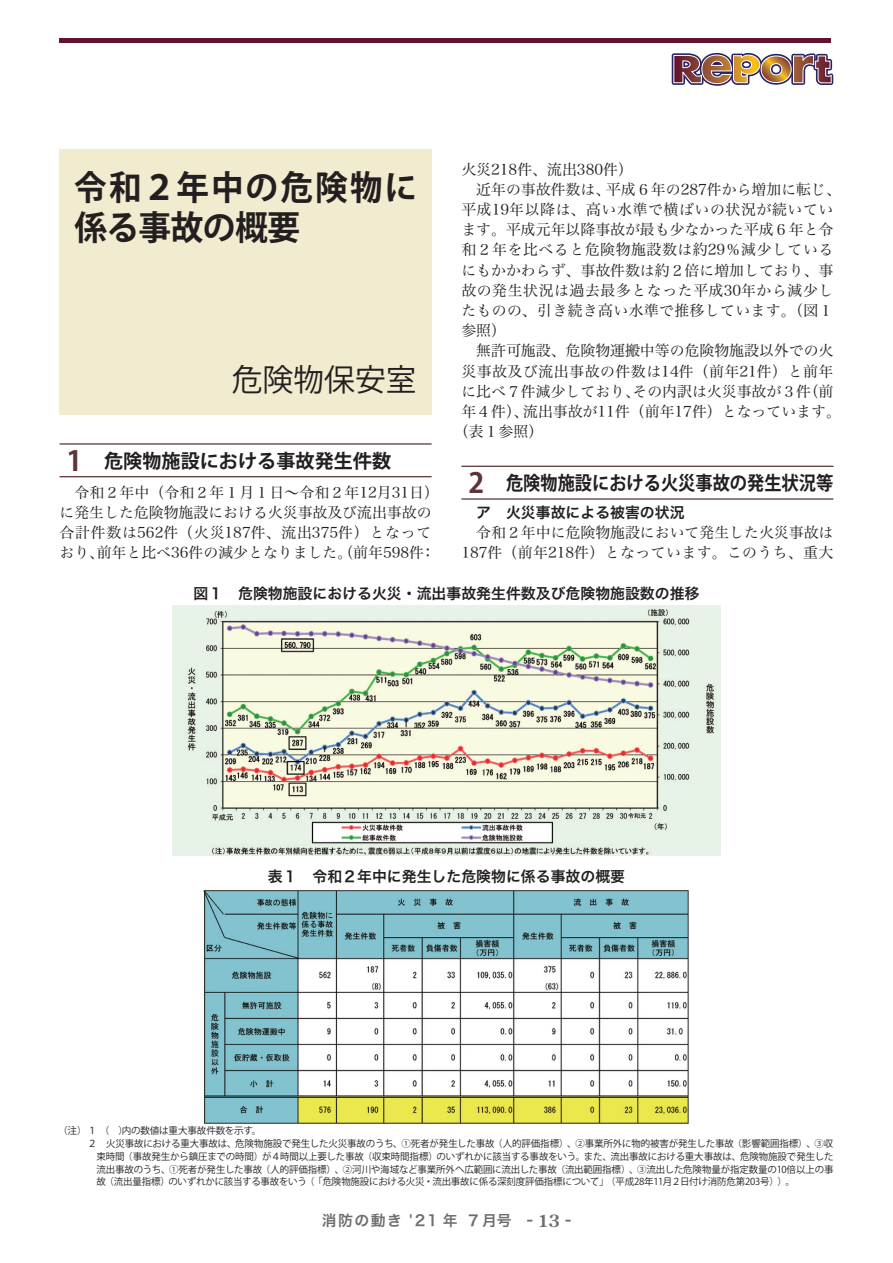
<style>
.page{position:relative;width:893px;height:1263px;background:#fff}
.page>*{position:absolute;margin:0;border:0;box-sizing:border-box;transform-origin:0 0}
.t1{font:700 34.05px/40.3px "Koz Go Pro";letter-spacing:.035em;color:#231f20;scale:.96 1}
.t2{font:30.9px "Koz Go Pro";color:#231f20}
.t3{font:700 19.2px "Koz Go Pro";color:#231f20;scale:.9 1}
.t4{font:700 19.2px "Koz Go Pro";color:#231f20}
.t5{font:14.85px/20.2px "Hira Min Pro N W3";color:#231f20}
.t6{font:14.85px "Hira Kaku Pro N W6";color:#231f20}
.t7{font:14.85px "Hira Min Pro N W3";letter-spacing:.035em;color:#231f20}
.t8{font:14.85px "Hira Min Pro N W3";letter-spacing:.04em;color:#231f20}
.t9{font:14.85px "Hira Min Pro N W3";letter-spacing:.025em;color:#231f20}
.t10{font:14.85px "Hira Kaku Pro W6";letter-spacing:.1em;color:#6c6d70}
.t11{font:9.6px "Koz Go Pro";letter-spacing:-.015em;color:#231f20}
.s1{font-size:27.6px;color:#603336}
.s2{font-family:"Century Old Style Std";font-weight:700;font-size:16.95px}
</style>
<div class="page">
<div style="left:60px;top:149px;width:372px;height:266px;background:#f1ebd0"></div>
<hr style="left:60px;top:443px;width:372px;height:2px;background:#603336">
<hr style="left:60px;top:476px;width:372px;height:1px;background:#603336">
<hr style="left:461px;top:466px;width:372px;height:1px;background:#603336">
<hr style="left:461px;top:498px;width:372px;height:2px;background:#603336">
<img style="left:172px;top:606px;width:549px;height:249px">
<img style="left:203px;top:889px;width:487px;height:236px">
<div style="left:60px;top:38px;width:771px;height:5px;background:#62132f"></div>
<svg style="left:671px;top:52px;width:162px;height:34px"></svg>
<h1 class="t1" style="left:74px;top:170px;width:359px">令和２年中の危険物に係る事故の概要</h1>
<h2 class="t2" style="left:232px;top:359px;width:186px">危険物保安室</h2>
<h3 class="t4" style="left:67px;top:448px;width:326px"><span class="s1">1</span> 危険物施設における事故発生件数</h3>
<h3 class="t5" style="left:60px;top:481px;width:381px">　令和２年中（令和２年１月１日～令和２年12月31日）に発生した危険物施設における火災事故及び流出事故の合計件数は562件（火災187件、流出375件）となっており、前年と比べ36件の減少となりました。（前年598件：</h3>
<h3 class="t5" style="left:461px;top:158px;width:173px">火災218件、流出380件）</h3>
<h3 class="t5" style="left:461px;top:178px;width:381px">　近年の事故件数は、平成６年の287件から増加に転じ、</h3>
<h3 class="t8" style="left:461px;top:197px;width:373px">平成19年以降は、高い水準で横ばいの状況が続いてい</h3>
<h3 class="t5" style="left:461px;top:218px;width:374px">ます。平成元年以降事故が最も少なかった平成６年と令</h3>
<h3 class="t7" style="left:461px;top:237px;width:373px">和２年を比べると危険物施設数は約29％減少している</h3>
<h3 class="t5" style="left:461px;top:259px;width:374px">にもかかわらず、事故件数は約２倍に増加しており、事</h3>
<h3 class="t8" style="left:461px;top:278px;width:373px">故の発生状況は過去最多となった平成30年から減少し</h3>
<h3 class="t9" style="left:461px;top:298px;width:374px">たものの、引き続き高い水準で推移しています。（図１</h3>
<h3 class="t5" style="left:461px;top:319px;width:46px">参照）</h3>
<h3 class="t5" style="left:461px;top:339px;width:374px">　無許可施設、危険物運搬中等の危険物施設以外での火</h3>
<h3 class="t7" style="left:461px;top:358px;width:374px">災事故及び流出事故の件数は14件（前年21件）と前年</h3>
<h3 class="t5" style="left:461px;top:380px;width:374px">に比べ７件減少しており、その内訳は火災事故が３件（前</h3>
<h3 class="t5" style="left:461px;top:400px;width:381px">年４件）、流出事故が11件（前年17件）となっています。</h3>
<h3 class="t5" style="left:454px;top:420px;width:91px">（表１参照）</h3>
<h3 class="t3" style="left:468px;top:470px;width:407px"><span class="s1">2</span> 危険物施設における火災事故の発生状況等</h3>
<h3 class="t6" style="left:461px;top:499px;width:225px">　ア　火災事故による被害の状況</h3>
<h3 class="t5" style="left:461px;top:521px;width:374px">　令和２年中に危険物施設において発生した火災事故は<br>187件（前年218件）となっています。このうち、重大</h3>
<h3 class="t6" style="left:193px;top:580px;width:507px">図１　危険物施設における火災・流出事故発生件数及び危険物施設数の推移</h3>
<h3 class="t6" style="left:268px;top:863px;width:359px">表１　令和２年中に発生した危険物に係る事故の概要</h3>
<p class="t11" style="left:58px;top:1124px;width:205px">（注） １　（　）内の数値は重大事故件数を示す。</p>
<p class="t11" style="left:88px;top:1137px;width:747px">２　火災事故における重大事故は、危険物施設で発生した火災事故のうち、①死者が発生した事故（人的評価指標）、②事業所外に物的被害が発生した事故（影響範囲指標）、③収</p>
<p class="t11" style="left:97px;top:1150px;width:738px">束時間（事故発生から鎮圧までの時間）が４時間以上要した事故（収束時間指標）のいずれかに該当する事故をいう。また、流出事故における重大事故は、危険物施設で発生した</p>
<p class="t11" style="left:97px;top:1163px;width:738px">流出事故のうち、①死者が発生した事故（人的評価指標）、②河川や海域など事業所外へ広範囲に流出した事故（流出範囲指標）、③流出した危険物量が指定数量の10倍以上の事</p>
<p class="t11" style="left:97px;top:1175px;width:700px">故（流出量指標）のいずれかに該当する事故をいう（「危険物施設における火災・流出事故に係る深刻度評価指標について」（平成28年11月２日付け消防危第203号））。</p>
<h3 class="t10" style="left:322px;top:1207px;width:251px">消防の動き '21 年 ７月号 - <span class="s2">13</span> -</h3>
</div>
